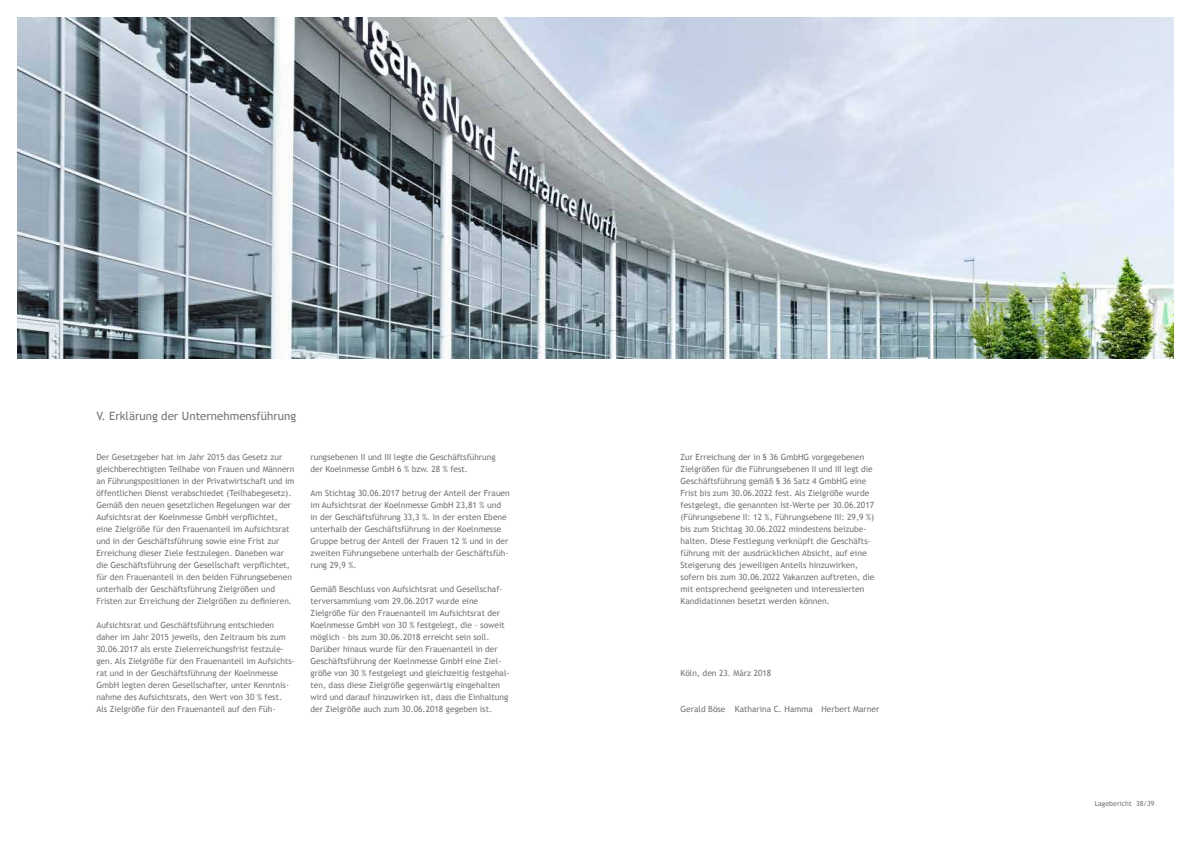
<style>
.page{position:relative;width:1191px;height:842px;background:#fff}
.page>*{position:absolute;margin:0;border:0;box-sizing:border-box;transform-origin:0 0}
.t1{font:11.5px "Trebuchet MS";color:#757574}
.t2{font:8.5px/12px "Trebuchet MS";color:#757574}
.t3{font:7px "Trebuchet MS";color:#757574}
</style>
<div class="page">
<img style="left:17px;top:17px;width:1157px;height:341px">
<h1 class="t1" style="left:96px;top:409px;width:201px">V. Erklärung der Unternehmensführung</h1>
<p class="t2" style="left:96px;top:451px;width:199px">Der Gesetzgeber hat im Jahr 2015 das Gesetz zur gleichberechtigten Teilhabe von Frauen und Männern an Führungspositionen in der Privatwirtschaft und im öffentlichen Dienst verabschiedet (Teilhabegesetz).<br>Gemäß den neuen gesetzlichen Regelungen war der Aufsichtsrat der Koelnmesse GmbH verpflichtet, eine Zielgröße für den Frauenanteil im Aufsichtsrat und in der Geschäftsführung sowie eine Frist zur Erreichung dieser Ziele festzulegen. Daneben war die Geschäftsführung der Gesellschaft verpflichtet, für den Frauenanteil in den beiden Führungsebenen unterhalb der Geschäftsführung Zielgrößen und Fristen zur Erreichung der Zielgrößen zu definieren.</p>
<p class="t2" style="left:96px;top:619px;width:200px">Aufsichtsrat und Geschäftsführung entschieden daher im Jahr 2015 jeweils, den Zeitraum bis zum 30.06.2017 als erste Zielerreichungsfrist festzule&shy;gen. Als Zielgröße für den Frauenanteil im Aufsichts&shy;rat und in der Geschäftsführung der Koelnmesse GmbH legten deren Gesellschafter, unter Kenntnis&shy;nahme des Aufsichtsrats, den Wert von 30 % fest.<br>Als Zielgröße für den Frauenanteil auf den Füh-</p>
<p class="t2" style="left:310px;top:451px;width:187px">rungsebenen II und III legte die Geschäftsführung der Koelnmesse GmbH 6 % bzw. 28 % fest.</p>
<p class="t2" style="left:310px;top:487px;width:201px">Am Stichtag 30.06.2017 betrug der Anteil der Frauen im Aufsichtsrat der Koelnmesse GmbH 23,81 % und in der Geschäftsführung 33,3 %. In der ersten Ebene unterhalb der Geschäftsführung in der Koelnmesse Gruppe betrug der Anteil der Frauen 12 % und in der zweiten Führungsebene unterhalb der Geschäftsfüh&shy;rung 29,9 %.</p>
<p class="t2" style="left:310px;top:583px;width:201px">Gemäß Beschluss von Aufsichtsrat und Gesellschaf&shy;terversammlung vom 29.06.2017 wurde eine Zielgröße für den Frauenanteil im Aufsichtsrat der Koelnmesse GmbH von 30 % festgelegt, die – soweit möglich – bis zum 30.06.2018 erreicht sein soll.<br>Darüber hinaus wurde für den Frauenanteil in der Geschäftsführung der Koelnmesse GmbH eine Ziel&shy;größe von 30 % festgelegt und gleichzeitig festgehal&shy;ten, dass diese Zielgröße gegenwärtig eingehalten wird und darauf hinzuwirken ist, dass die Einhaltung der Zielgröße auch zum 30.06.2018 gegeben ist.</p>
<p class="t2" style="left:680px;top:451px;width:195px">Zur Erreichung der in § 36 GmbHG vorgegebenen Zielgrößen für die Führungsebenen II und III legt die Geschäftsführung gemäß § 36 Satz 4 GmbHG eine Frist bis zum 30.06.2022 fest. Als Zielgröße wurde festgelegt, die genannten Ist-Werte per 30.06.2017 (Führungsebene II: 12 %, Führungsebene III: 29,9 %) bis zum Stichtag 30.06.2022 mindestens beizube&shy;halten. Diese Festlegung verknüpft die Geschäfts&shy;führung mit der ausdrücklichen Absicht, auf eine Steigerung des jeweiligen Anteils hinzuwirken, sofern bis zum 30.06.2022 Vakanzen auftreten, die mit entsprechend geeigneten und interessierten Kandidatinnen besetzt werden können.</p>
<p class="t2" style="left:680px;top:667px;width:92px">Köln, den 23. März 2018</p>
<p class="t2" style="left:680px;top:703px;width:200px">Gerald Böse Katharina C. Hamma Herbert Marner</p>
<p class="t3" style="left:1094px;top:799px;width:61px">Lagebericht 38/39</p>
</div>
